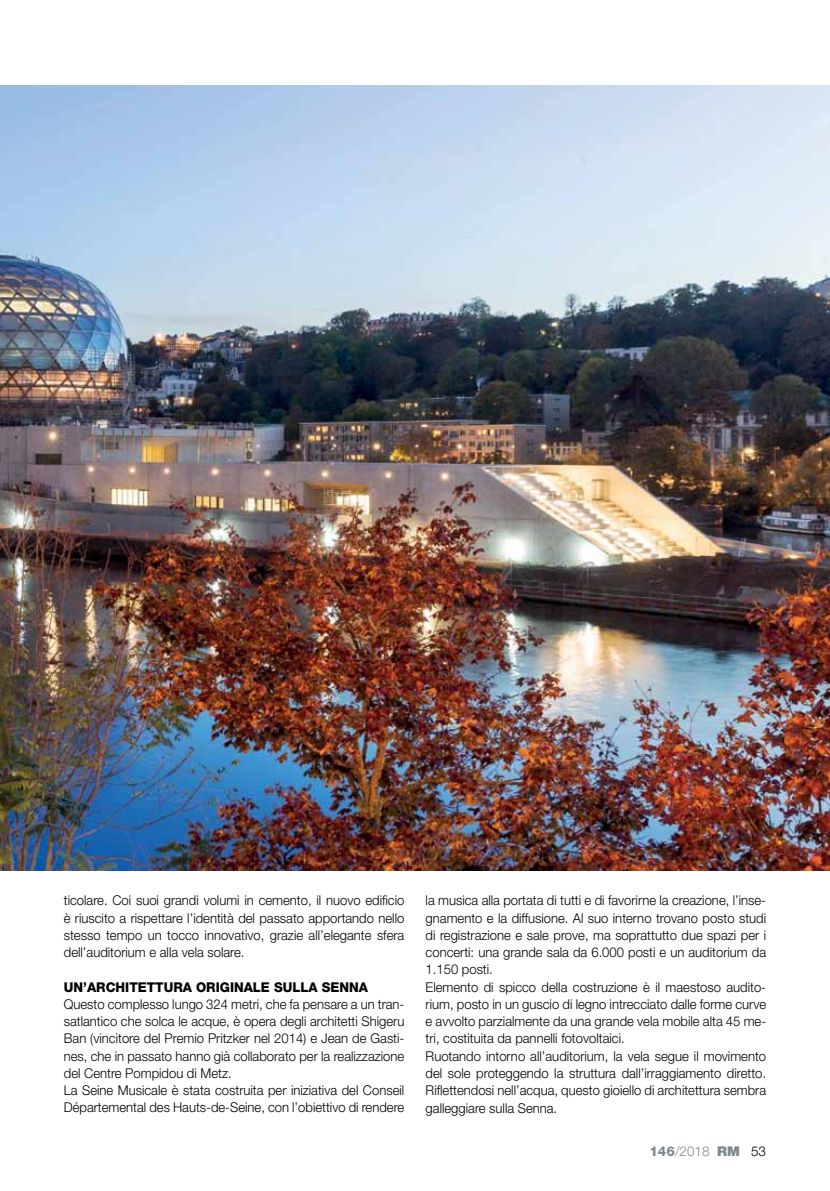
<style>
.page{position:relative;width:830px;height:1191px;background:#fff}
.page>*{position:absolute;margin:0;border:0;box-sizing:border-box;transform-origin:0 0}
.t1{font:300 13.5px/17.2px "Helvetica Neue LT Std";color:#000}
.t2{font:800 13.5px "Helvetica Neue LT Std";color:#000}
.t3{font:300 13.5px "Helvetica Neue LT Std";color:#81898e}
.s1{font-weight:800}
.s2{font-weight:900}
.s3{color:#000}
</style>
<div class="page">
<img style="left:0;top:85px;width:829px;height:786px">
<p class="t1" style="left:64px;top:891px;width:342px;text-align:justify">ticolare. Coi suoi grandi volumi in cemento, il nuovo edificio è riuscito a rispettare l’identità del passato apportando nello stesso tempo un tocco innovativo, grazie all’elegante sfera dell’auditorium e alla vela solare.</p>
<p class="t2" style="left:64px;top:978px;width:305px">UN’ARCHITETTURA ORIGINALE SULLA SENNA</p>
<p class="t1" style="left:64px;top:995px;width:342px">Questo complesso lungo 324 metri, che fa pensare a un tran&shy;satlantico che solca le acque, è opera degli architetti Shigeru Ban (vincitore del Premio Pritzker nel 2014) e Jean de Gasti&shy;nes, che in passato hanno già collaborato per la realizzazione del Centre Pompidou di Metz.<br>La Seine Musicale è stata costruita per iniziativa del Conseil Départemental des Hauts-de-Seine, con l’obiettivo di rendere</p>
<p class="t1" style="left:425px;top:891px;width:342px">la musica alla portata di tutti e di favorirne la creazione, l’inse&shy;gnamento e la diffusione. Al suo interno trovano posto studi di registrazione e sale prove, ma soprattutto due spazi per i concerti: una grande sala da 6.000 posti e un auditorium da 1.150 posti.<br>Elemento di spicco della costruzione è il maestoso audito&shy;rium, posto in un guscio di legno intrecciato dalle forme curve e avvolto parzialmente da una grande vela mobile alta 45 me&shy;tri, costituita da pannelli fotovoltaici.<br>Ruotando intorno all’auditorium, la vela segue il movimento del sole proteggendo la struttura dall’irraggiamento diretto.<br>Riflettendosi nell’acqua, questo gioiello di architettura sembra galleggiare sulla Senna.</p>
<p class="t3" style="left:649px;top:1142px;width:118px"><span class="s1">146</span>/2018 <span class="s2">RM</span> <span class="s3">53</span></p>
</div>
